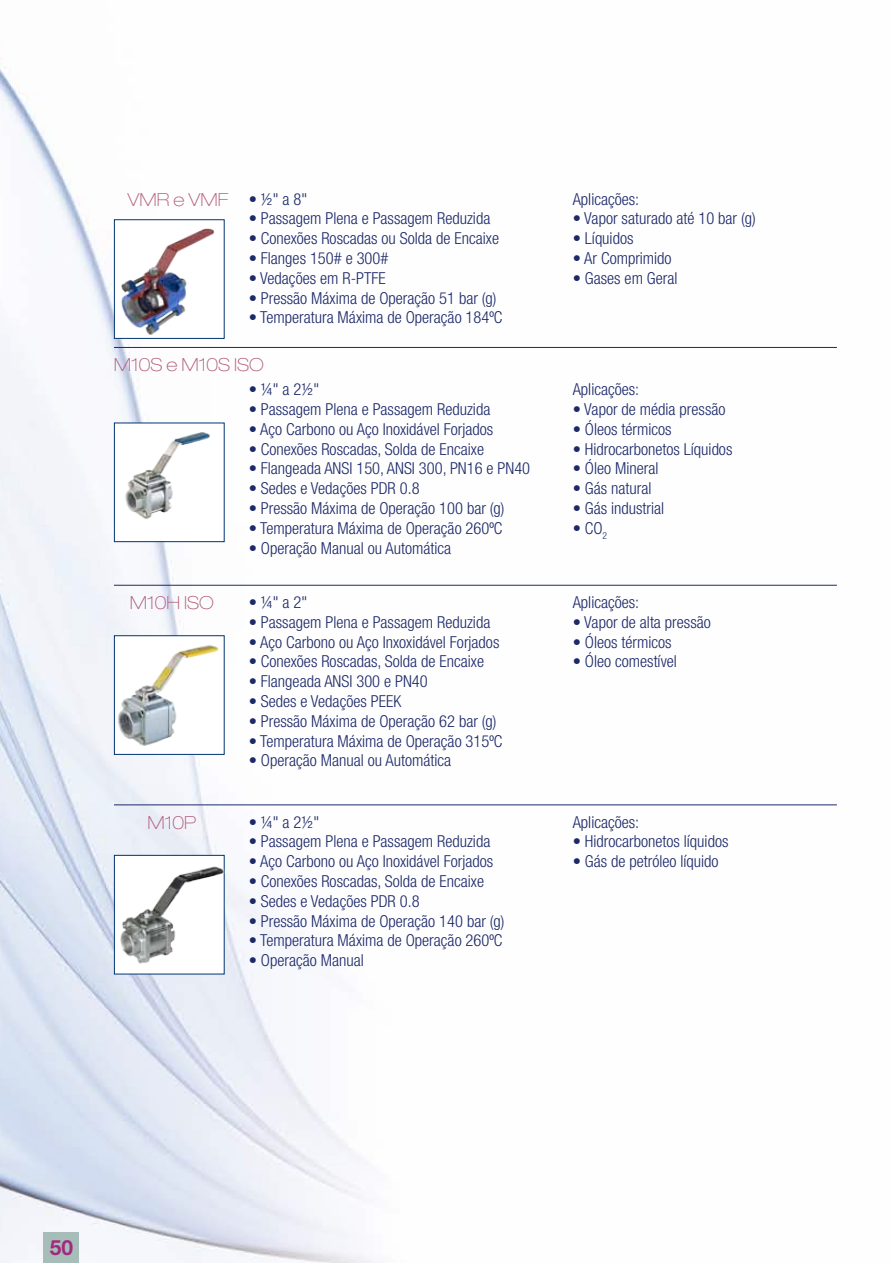
<style>
.page{position:relative;width:893px;height:1263px;background:#fff}
.page>*{position:absolute;margin:0;border:0;box-sizing:border-box;transform-origin:0 0}
.t1{font:700 21px "Helvetica Neue LT Pro";color:#a12a7e}
.t2{font:100 expanded 18px "Helvetica Neue LT Pro";color:#b15979}
.t3{font:300 condensed 16.5px "Helvetica Neue LT Pro";color:#1d2969}
</style>
<div class="page">
<img style="left:0;top:58px;width:837px;height:1205px">
<div style="left:43px;top:1232px;width:36px;height:31px;background:#a7bdb9"></div>
<svg style="left:114px;top:219px;width:111px;height:120px"></svg>
<img style="left:114px;top:220px;width:111px;height:117px">
<hr style="left:114px;top:347px;width:723px;height:1px;background:#1d2969">
<div style="left:114px;top:423px;width:111px;height:119px;background:#fff;border:1px solid #003571"></div>
<img style="left:125px;top:432px;width:85px;height:87px">
<hr style="left:114px;top:585px;width:723px;height:1px;background:#1d2969">
<div style="left:114px;top:635px;width:111px;height:120px;background:#fff;border:1px solid #003571"></div>
<hr style="left:114px;top:804px;width:723px;height:1px;background:#1d2969">
<div style="left:114px;top:855px;width:111px;height:119px;background:#fff;border:1px solid #003571"></div>
<img style="left:118px;top:645px;width:101px;height:101px">
<img style="left:114px;top:865px;width:111px;height:99px">
<p class="t2" style="left:127px;top:189px;width:103px">VMR e VMF</p>
<p class="t3" style="left:249px;top:189px;width:60px">•½"a8"</p>
<p class="t3" style="left:573px;top:189px;width:68px">Aplicações:</p>
<p class="t3" style="left:249px;top:209px;width:243px">• Passagem Plena e Passagem Reduzida</p>
<p class="t3" style="left:573px;top:209px;width:185px">• Vapor saturado até 10 bar (g)</p>
<p class="t3" style="left:249px;top:229px;width:252px">• Conexões Roscadas ou Solda de Encaixe</p>
<p class="t3" style="left:573px;top:229px;width:62px">• Líquidos</p>
<p class="t3" style="left:249px;top:249px;width:141px">• Flanges 150# e 300#</p>
<p class="t3" style="left:573px;top:249px;width:100px">• Ar Comprimido</p>
<p class="t3" style="left:249px;top:268px;width:139px">• Vedações em R-PTFE</p>
<p class="t3" style="left:573px;top:268px;width:106px">• Gases em Geral</p>
<p class="t3" style="left:249px;top:288px;width:249px">• Pressão Máxima de Operação 51 bar (g)</p>
<p class="t3" style="left:249px;top:308px;width:255px">• Temperatura Máxima de Operação 184ºC</p>
<p class="t2" style="left:114px;top:354px;width:151px">M10S e M10S ISO</p>
<p class="t3" style="left:249px;top:380px;width:72px">• ¼" a 2½"</p>
<p class="t3" style="left:573px;top:380px;width:68px">Aplicações:</p>
<p class="t3" style="left:249px;top:400px;width:243px">• Passagem Plena e Passagem Reduzida</p>
<p class="t3" style="left:573px;top:400px;width:154px">• Vapor de média pressão</p>
<p class="t3" style="left:249px;top:420px;width:246px">• Aço Carbono ou Aço Inoxidável Forjados</p>
<p class="t3" style="left:573px;top:420px;width:100px">• Óleos térmicos</p>
<p class="t3" style="left:249px;top:439px;width:237px">• Conexões Roscadas, Solda de Encaixe</p>
<p class="t3" style="left:573px;top:439px;width:161px">• Hidrocarbonetos Líquidos</p>
<p class="t3" style="left:249px;top:459px;width:283px">• Flangeada ANSI 150, ANSI 300, PN16 e PN40</p>
<p class="t3" style="left:573px;top:459px;width:87px">• Óleo Mineral</p>
<p class="t3" style="left:249px;top:479px;width:172px">• Sedes e Vedações PDR 0.8</p>
<p class="t3" style="left:573px;top:479px;width:80px">• Gás natural</p>
<p class="t3" style="left:249px;top:499px;width:257px">• Pressão Máxima de Operação 100 bar (g)</p>
<p class="t3" style="left:573px;top:499px;width:93px">• Gás industrial</p>
<p class="t3" style="left:249px;top:519px;width:255px">• Temperatura Máxima de Operação 260ºC</p>
<p class="t3" style="left:573px;top:519px;width:36px">• CO<sub>2</sub></p>
<p class="t3" style="left:249px;top:538px;width:204px">• Operação Manual ou Automática</p>
<p class="t2" style="left:130px;top:592px;width:85px">M10H ISO</p>
<p class="t3" style="left:249px;top:593px;width:60px">•¼"a2"</p>
<p class="t3" style="left:573px;top:593px;width:68px">Aplicações:</p>
<p class="t3" style="left:249px;top:612px;width:243px">• Passagem Plena e Passagem Reduzida</p>
<p class="t3" style="left:573px;top:612px;width:140px">• Vapor de alta pressão</p>
<p class="t3" style="left:249px;top:632px;width:252px">• Aço Carbono ou Aço Inxoxidável Forjados</p>
<p class="t3" style="left:573px;top:632px;width:100px">• Óleos térmicos</p>
<p class="t3" style="left:249px;top:652px;width:237px">• Conexões Roscadas, Solda de Encaixe</p>
<p class="t3" style="left:573px;top:652px;width:106px">• Óleo comestível</p>
<p class="t3" style="left:249px;top:672px;width:181px">• Flangeada ANSI 300 e PN40</p>
<p class="t3" style="left:249px;top:692px;width:154px">• Sedes e Vedações PEEK</p>
<p class="t3" style="left:249px;top:711px;width:249px">• Pressão Máxima de Operação 62 bar (g)</p>
<p class="t3" style="left:249px;top:731px;width:255px">• Temperatura Máxima de Operação 315ºC</p>
<p class="t3" style="left:249px;top:751px;width:204px">• Operação Manual ou Automática</p>
<p class="t2" style="left:147px;top:811px;width:50px">M10P</p>
<p class="t3" style="left:249px;top:812px;width:72px">• ¼" a 2½"</p>
<p class="t3" style="left:573px;top:812px;width:68px">Aplicações:</p>
<p class="t3" style="left:249px;top:832px;width:243px">• Passagem Plena e Passagem Reduzida</p>
<p class="t3" style="left:573px;top:832px;width:157px">• Hidrocarbonetos líquidos</p>
<p class="t3" style="left:249px;top:852px;width:246px">• Aço Carbono ou Aço Inoxidável Forjados</p>
<p class="t3" style="left:573px;top:852px;width:147px">• Gás de petróleo líquido</p>
<p class="t3" style="left:249px;top:872px;width:237px">• Conexões Roscadas, Solda de Encaixe</p>
<p class="t3" style="left:249px;top:891px;width:172px">• Sedes e Vedações PDR 0.8</p>
<p class="t3" style="left:249px;top:911px;width:257px">• Pressão Máxima de Operação 140 bar (g)</p>
<p class="t3" style="left:249px;top:931px;width:255px">• Temperatura Máxima de Operação 260ºC</p>
<p class="t3" style="left:249px;top:951px;width:117px">• Operação Manual</p>
<p class="t1" style="left:50px;top:1234px;width:25px">50</p>
</div>
